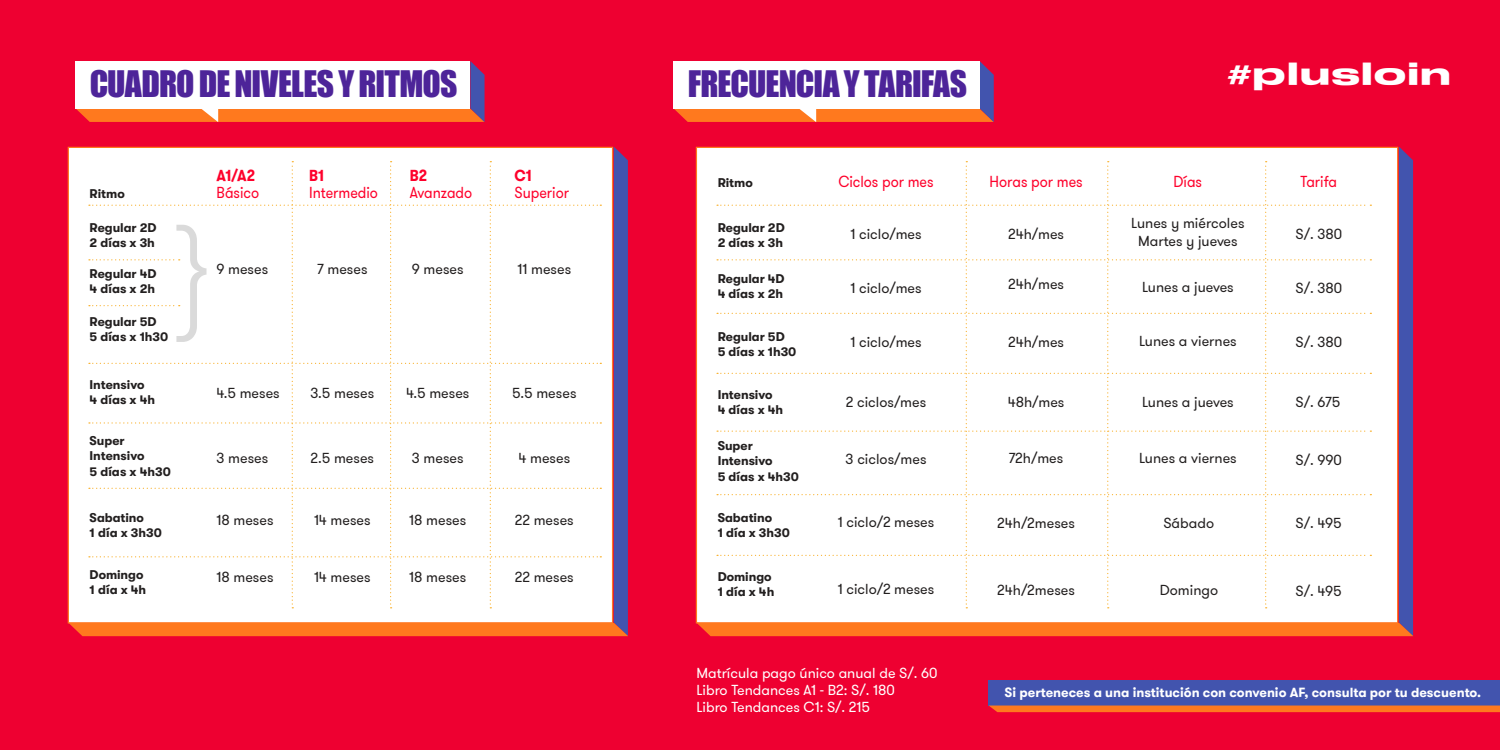
<style>
.page{position:relative;width:1500px;height:750px;background:#ee0031}
.page>*{position:absolute;margin:0;border:0;box-sizing:border-box;transform-origin:0 0}
.t1{font:33.62px "Impact";letter-spacing:-.025em;color:#4d2499}
.t2{font:32px "Stretch Pro";letter-spacing:.03em;color:#fff;scale:1.1 1}
.t3{font:15.88px "GT Walsheim Pro";letter-spacing:-.005em;color:#fe002b;scale:.91 1}
.t4{font:700 15.88px "GT Walsheim Pro";color:#fe002b;scale:.91 1}
.t5{font:14.38px/17.4px "GT Walsheim Pro";color:#221f1f;text-align:center}
.t6{font:14.38px/17.4px "GT Walsheim Pro";color:#fff}
.t7{font:700 13.12px "GT Walsheim Pro";color:#fff}
.t8{font:700 12.62px/15.1px "GT Walsheim Trial";color:#221f1f}
.s1{font-family:"GT Walsheim Pro"}
</style>
<div class="page">
<svg style="left:76px;top:61px;width:409px;height:61px;background:#e97232"></svg>
<div style="left:75px;top:61px;width:395px;height:48px;background:#fff"></div>
<svg style="left:674px;top:61px;width:320px;height:61px;background:#e47137"></svg>
<div style="left:673px;top:61px;width:307px;height:48px;background:#fff"></div>
<svg style="left:69px;top:147px;width:559px;height:489px;background:#faf5f4"></svg>
<div style="left:697px;top:147px;width:716px;height:489px;background:#fff"></div>
<div style="left:989px;top:680px;width:511px;height:26px;background:#4254ae"></div>
<div style="left:989px;top:706px;width:511px;height:6px;background:#ff791e"></div>
<h1 class="t1" style="left:90px;top:63px;width:369px">CUADRO DE NIVELES Y RITMOS</h1>
<h1 class="t1" style="left:688px;top:63px;width:281px">FRECUENCIA Y TARIFAS</h1>
<h2 class="t2" style="left:1227px;top:51px;width:205px">#plusloin</h2>
<p class="t8" style="left:90px;top:187px;width:37px">Ritmo</p>
<p class="t4" style="left:216px;top:165px;width:44px">A1/A2</p>
<p class="t3" style="left:216px;top:183px;width:48px">Básico</p>
<p class="t4" style="left:309px;top:165px;width:18px">B1</p>
<p class="t3" style="left:309px;top:183px;width:77px">Intermedio</p>
<p class="t4" style="left:410px;top:165px;width:21px">B2</p>
<p class="t3" style="left:410px;top:183px;width:70px">Avanzado</p>
<p class="t4" style="left:515px;top:165px;width:20px">C1</p>
<p class="t3" style="left:515px;top:183px;width:61px">Superior</p>
<p class="t8" style="left:718px;top:176px;width:37px">Ritmo</p>
<p class="t3" style="left:838px;top:171px;width:106px">Ciclos por mes</p>
<p class="t3" style="left:989px;top:171px;width:104px">Horas por mes</p>
<p class="t3" style="left:1174px;top:171px;width:33px">Días</p>
<p class="t3" style="left:1300px;top:171px;width:42px">Tarifa</p>
<p class="t8" style="left:90px;top:221px;width:69px">Regular 2D<br>2 d<span class="s1">ías</span> x 3h</p>
<p class="t8" style="left:90px;top:267px;width:68px">Regular 4D<br>4 d<span class="s1">ías</span> x 2h</p>
<p class="t5" style="left:216px;top:260px;width:53px">9 meses</p>
<p class="t5" style="left:317px;top:260px;width:52px">7 meses</p>
<p class="t5" style="left:412px;top:260px;width:53px">9 meses</p>
<p class="t5" style="left:518px;top:260px;width:55px">11 meses</p>
<p class="t8" style="left:718px;top:221px;width:69px">Regular 2D<br>2 d<span class="s1">ías</span> x 3h</p>
<p class="t8" style="left:718px;top:272px;width:68px">Regular 4D<br>4 d<span class="s1">ías</span> x 2h</p>
<p class="t5" style="left:850px;top:226px;width:73px">1 ciclo/mes</p>
<p class="t5" style="left:850px;top:279px;width:73px">1 ciclo/mes</p>
<p class="t5" style="left:1131px;top:215px;width:115px">Lunes y miércoles<br>Martes y jueves</p>
<p class="t5" style="left:1142px;top:278px;width:93px">Lunes a jueves</p>
<p class="t5" style="left:1008px;top:226px;width:58px">24h/mes</p>
<p class="t5" style="left:1296px;top:226px;width:48px">S/. 380</p>
<p class="t5" style="left:1008px;top:276px;width:58px">24h/mes</p>
<p class="t5" style="left:1296px;top:279px;width:48px">S/. 380</p>
<p class="t8" style="left:90px;top:315px;width:80px">Regular 5D<br>5 d<span class="s1">ías</span> x 1h30</p>
<p class="t8" style="left:718px;top:330px;width:80px">Regular 5D<br>5 d<span class="s1">ías</span> x 1h30</p>
<p class="t5" style="left:850px;top:333px;width:73px">1 ciclo/mes</p>
<p class="t5" style="left:1008px;top:333px;width:58px">24h/mes</p>
<p class="t5" style="left:1139px;top:333px;width:99px">Lunes a viernes</p>
<p class="t5" style="left:1296px;top:333px;width:48px">S/. 380</p>
<p class="t8" style="left:90px;top:378px;width:67px">Intensivo<br>4 d<span class="s1">ías</span> x 4h</p>
<p class="t8" style="left:90px;top:435px;width:83px">Súper<br>Intensivo<br>5 d<span class="s1">ías</span> x 4h30</p>
<p class="t5" style="left:216px;top:384px;width:65px">4.5 meses</p>
<p class="t5" style="left:216px;top:449px;width:53px">3 meses</p>
<p class="t5" style="left:310px;top:384px;width:65px">3.5 meses</p>
<p class="t5" style="left:311px;top:449px;width:65px">2.5 meses</p>
<p class="t5" style="left:406px;top:384px;width:65px">4.5 meses</p>
<p class="t5" style="left:412px;top:449px;width:53px">3 meses</p>
<p class="t5" style="left:512px;top:384px;width:66px">5.5 meses</p>
<p class="t5" style="left:519px;top:449px;width:53px">4 meses</p>
<p class="t8" style="left:718px;top:388px;width:67px">Intensivo<br>4 d<span class="s1">ías</span> x 4h</p>
<p class="t8" style="left:718px;top:440px;width:83px">Súper<br>Intensivo<br>5 d<span class="s1">ías</span> x 4h30</p>
<p class="t5" style="left:846px;top:393px;width:82px">2 ciclos/mes</p>
<p class="t5" style="left:1008px;top:393px;width:58px">48h/mes</p>
<p class="t5" style="left:846px;top:451px;width:82px">3 ciclos/mes</p>
<p class="t5" style="left:1009px;top:450px;width:56px">72h/mes</p>
<p class="t5" style="left:1142px;top:394px;width:93px">Lunes a jueves</p>
<p class="t5" style="left:1139px;top:450px;width:99px">Lunes a viernes</p>
<p class="t5" style="left:1296px;top:393px;width:46px">S/. 675</p>
<p class="t5" style="left:1296px;top:452px;width:48px">S/. 990</p>
<p class="t8" style="left:90px;top:511px;width:74px">Sabatino<br>1 d<span class="s1">ía</span> x 3h30</p>
<p class="t5" style="left:216px;top:512px;width:59px">18 meses</p>
<p class="t5" style="left:314px;top:512px;width:58px">14 meses</p>
<p class="t5" style="left:409px;top:512px;width:59px">18 meses</p>
<p class="t5" style="left:515px;top:512px;width:60px">22 meses</p>
<p class="t8" style="left:718px;top:511px;width:74px">Sabatino<br>1 d<span class="s1">ía</span> x 3h30</p>
<p class="t5" style="left:838px;top:514px;width:98px">1 ciclo/2 meses</p>
<p class="t5" style="left:997px;top:515px;width:79px">24h/2meses</p>
<p class="t5" style="left:1163px;top:515px;width:52px">Sábado</p>
<p class="t5" style="left:1296px;top:515px;width:48px">S/. 495</p>
<p class="t8" style="left:90px;top:568px;width:56px">Domingo</p>
<p class="t5" style="left:216px;top:569px;width:59px">18 meses</p>
<p class="t5" style="left:314px;top:569px;width:58px">14 meses</p>
<p class="t8" style="left:90px;top:583px;width:58px">1 d<span class="s1">ía</span> x 4h</p>
<p class="t5" style="left:409px;top:569px;width:59px">18 meses</p>
<p class="t5" style="left:515px;top:569px;width:60px">22 meses</p>
<p class="t8" style="left:718px;top:570px;width:58px">Domingo<br>1 d<span class="s1">ía</span> x 4h</p>
<p class="t5" style="left:838px;top:580px;width:98px">1 ciclo/2 meses</p>
<p class="t5" style="left:997px;top:581px;width:79px">24h/2meses</p>
<p class="t5" style="left:1160px;top:581px;width:60px">Domingo</p>
<p class="t5" style="left:1296px;top:582px;width:48px">S/. 495</p>
<p class="t6" style="left:696px;top:664px;width:243px">Matrícula pago único anual de S/. 60<br>Libro Tendances A1 - B2: S/. 180<br>Libro Tendances C1: S/. 215</p>
<p class="t7" style="left:1005px;top:684px;width:478px">Si perteneces a una institución con convenio AF, consulta por tu descuento.</p>
</div>
